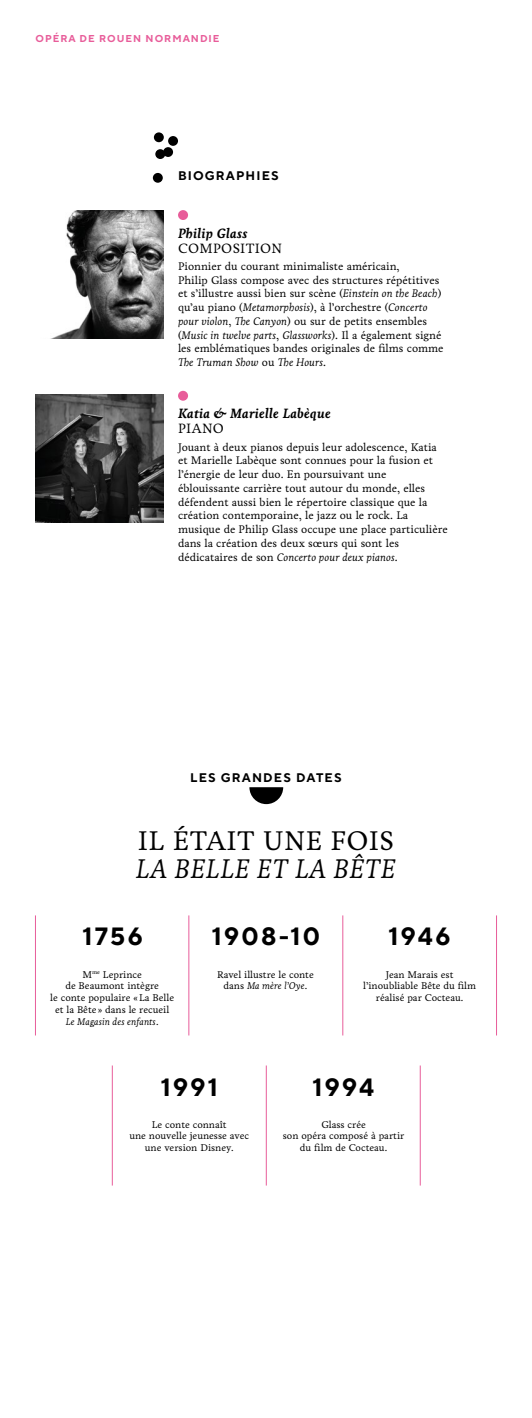
<style>
.page{position:relative;width:532px;height:1418px;background:#fff}
.page>*{position:absolute;margin:0;border:0;box-sizing:border-box;transform-origin:0 0}
.t1{font:italic 27.5px "Livory";letter-spacing:.015em;color:#000}
.t2{font:27.5px "Livory";letter-spacing:.015em;color:#000}
.t3{font:700 25px "TT Norms Pro";letter-spacing:.09em;color:#000}
.t4{font:italic 700 13.75px "Livory";letter-spacing:.01em;color:#000}
.t5{font:13.75px "Livory";letter-spacing:.025em;color:#000}
.t6{font:700 12.5px "TT Norms Pro";letter-spacing:.09em;color:#000}
.t7{font:11.25px/13.8px "Livory";color:#000}
.t8{font:10px/11.9px "Livory";color:#000;text-align:center}
.t9{font:700 10px "TT Norms Pro";letter-spacing:.1em;color:#e85d9a}
.s1{font-style:italic}
</style>
<div class="page">
<div style="left:178px;top:210px;width:10px;height:10px;background:#e85d9a;border-radius:50%"></div>
<div style="left:178px;top:391px;width:10px;height:10px;background:#e85d9a;border-radius:50%"></div>
<img style="left:53px;top:210px;width:111px;height:128px">
<img style="left:35px;top:394px;width:129px;height:128px">
<div style="left:163px;top:147px;width:10px;height:10px;background:#000;border-radius:50%"></div>
<div style="left:153px;top:173px;width:10px;height:10px;background:#000;border-radius:50%"></div>
<div style="left:154px;top:132px;width:10px;height:10px;background:#000;border-radius:50%"></div>
<div style="left:168px;top:136px;width:10px;height:10px;background:#000;border-radius:50%"></div>
<div style="left:155px;top:149px;width:10px;height:10px;background:#000;border-radius:50%"></div>
<svg style="left:249px;top:787px;width:34px;height:17px"></svg>
<hr style="left:188px;top:915px;width:1px;height:120px;background:#e85d9a">
<hr style="left:266px;top:1065px;width:1px;height:120px;background:#e85d9a">
<hr style="left:342px;top:915px;width:1px;height:120px;background:#e85d9a">
<hr style="left:420px;top:1065px;width:1px;height:120px;background:#e85d9a">
<hr style="left:496px;top:915px;width:1px;height:120px;background:#e85d9a">
<hr style="left:35px;top:915px;width:1px;height:120px;background:#e85d9a">
<hr style="left:112px;top:1065px;width:1px;height:120px;background:#e85d9a">
<p class="t9" style="left:35px;top:31px;width:185px">OPÉRA DE ROUEN NORMANDIE</p>
<p class="t6" style="left:178px;top:166px;width:102px">BIOGRAPHIES</p>
<p class="t4" style="left:178px;top:224px;width:71px">Philip Glass</p>
<p class="t5" style="left:178px;top:239px;width:105px">COMPOSITION</p>
<p class="t7" style="left:178px;top:259px;width:267px">Pionnier du courant minimaliste américain,<br>Philip Glass compose avec des structures répétitives et s’illustre aussi bien sur scène (<span class="s1">Einstein on the Beach</span>) qu’au piano (<span class="s1">Metamorphosis</span>), à l’orchestre (<span class="s1">Concerto pour violon</span>, <span class="s1">The Canyon</span>) ou sur de petits ensembles (<span class="s1">Music in twelve parts</span>, <span class="s1">Glassworks</span>). Il a également signé les emblématiques bandes originales de films comme <span class="s1">The Truman Show</span> ou <span class="s1">The Hours</span>.</p>
<p class="t4" style="left:178px;top:405px;width:154px">Katia &amp; Marielle Labèque</p>
<p class="t5" style="left:178px;top:420px;width:47px">PIANO</p>
<p class="t7" style="left:178px;top:440px;width:271px">Jouant à deux pianos depuis leur adolescence, Katia et Marielle Labèque sont connues pour la fusion et l’énergie de leur duo. En poursuivant une éblouissante carrière tout autour du monde, elles défendent aussi bien le répertoire classique que la création contemporaine, le jazz ou le rock. La musique de Philip Glass occupe une place particulière dans la création des deux sœurs qui sont les dédicataires de son <span class="s1">Concerto pour deux pianos</span>.</p>
<p class="t6" style="left:190px;top:768px;width:153px">LES GRANDES DATES</p>
<h1 class="t2" style="left:138px;top:824px;width:257px">IL ÉTAIT UNE FOIS</h1>
<h1 class="t1" style="left:136px;top:852px;width:261px">LA BELLE ET LA BÊTE</h1>
<h2 class="t3" style="left:82px;top:918px;width:62px">1756</h2>
<h2 class="t3" style="left:212px;top:918px;width:109px">1908-10</h2>
<h2 class="t3" style="left:388px;top:918px;width:63px">1946</h2>
<p class="t8" style="left:50px;top:968px;width:125px">M<sup>me</sup> Leprince<br>de Beaumont intègre<br>le conte populaire «La Belle et la Bête » dans le recueil<br><span class="s1">Le Magasin des enfants</span>.</p>
<p class="t8" style="left:217px;top:968px;width:98px">Ravel illustre le conte dans <span class="s1">Ma mère l’Oye</span>.</p>
<p class="t8" style="left:363px;top:968px;width:114px">Jean Marais est l’inoubliable Bête du film réalisé par Cocteau.</p>
<h2 class="t3" style="left:161px;top:1068px;width:58px">1991</h2>
<h2 class="t3" style="left:312px;top:1068px;width:63px">1994</h2>
<p class="t8" style="left:129px;top:1118px;width:121px">Le conte connaît<br>une nouvelle jeunesse avec une version Disney.</p>
<p class="t8" style="left:283px;top:1118px;width:123px">Glass crée<br>son opéra composé à partir du film de Cocteau.</p>
</div>
